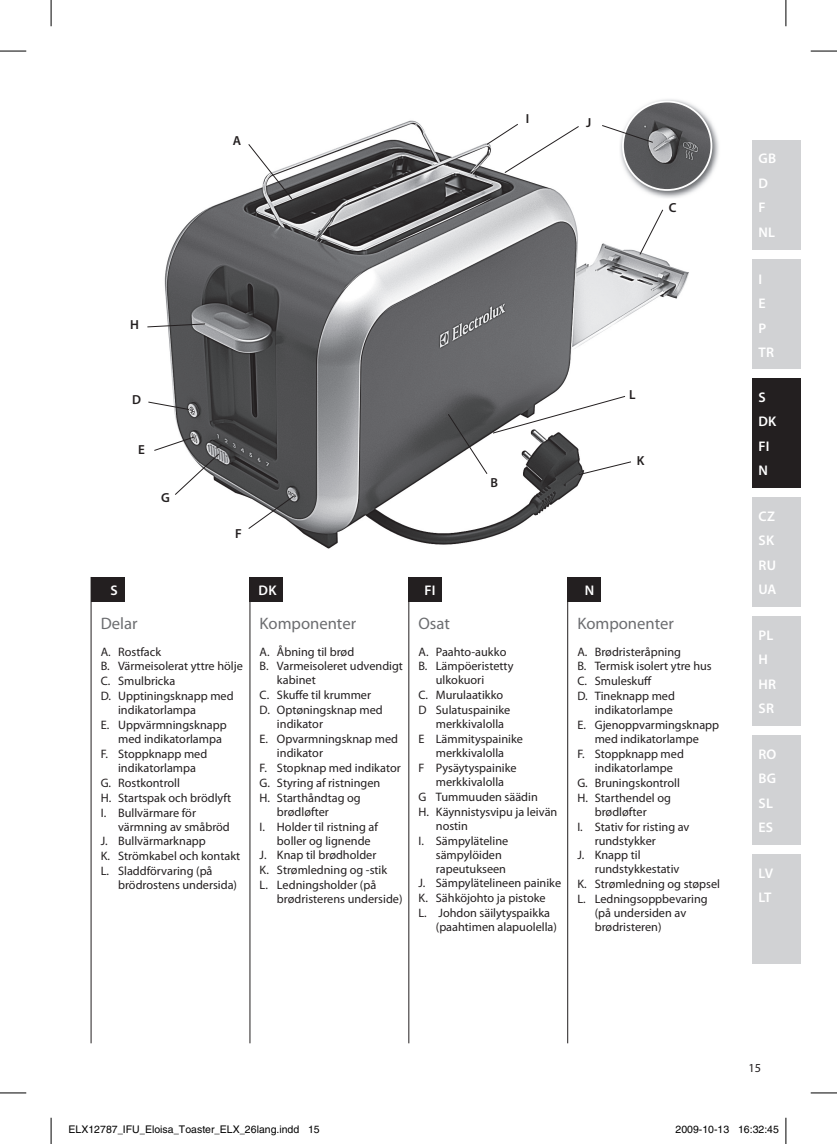
<style>
.page{position:relative;width:837px;height:1144px;background:#fff}
.page>*{position:absolute;margin:0;border:0;box-sizing:border-box;transform-origin:0 0}
.t1{font:16.62px "Myriad Pro";color:#6c6d70}
.t2{font:600 14px/24.5px "Myriad Pro";letter-spacing:.02em;color:#fff}
.t3{font:600 13.12px "Myriad Pro";color:#231f20}
.t4{font:12.25px "Myriad Pro";color:#231f20}
.t5{font:10.5px "Helvetica";color:#000}
</style>
<div class="page">
<div style="left:752px;top:140px;width:48px;height:109px;background:#d1d2d4"></div>
<div style="left:752px;top:259px;width:48px;height:110px;background:#d1d2d4"></div>
<div style="left:752px;top:378px;width:48px;height:110px;background:#231f20"></div>
<div style="left:752px;top:498px;width:48px;height:109px;background:#d1d2d4"></div>
<div style="left:752px;top:617px;width:48px;height:109px;background:#d1d2d4"></div>
<div style="left:752px;top:736px;width:48px;height:109px;background:#d1d2d4"></div>
<div style="left:752px;top:855px;width:48px;height:109px;background:#d1d2d4"></div>
<hr style="left:408px;top:577px;width:1px;height:466px;background:#231f20">
<hr style="left:249px;top:577px;width:1px;height:466px;background:#231f20">
<hr style="left:91px;top:577px;width:1px;height:466px;background:#231f20">
<hr style="left:567px;top:577px;width:1px;height:466px;background:#231f20">
<img style="left:164px;top:120px;width:525px;height:429px">
<svg style="left:247px;top:143px;width:46px;height:57px"></svg>
<svg style="left:638px;top:209px;width:25px;height:47px"></svg>
<svg style="left:148px;top:401px;width:42px;height:9px"></svg>
<svg style="left:247px;top:495px;width:47px;height:35px"></svg>
<svg style="left:154px;top:436px;width:66px;height:60px"></svg>
<svg style="left:147px;top:323px;width:59px;height:5px"></svg>
<img style="left:657px;top:99px;width:62px;height:76px">
<img style="left:619px;top:101px;width:92px;height:98px">
<img style="left:622px;top:102px;width:89px;height:88px;border-radius:44px">
<div style="left:622px;top:101px;width:90px;height:90px;border:2px solid #fff;border-radius:50%"></div>
<svg style="left:601px;top:124px;width:52px;height:19px"></svg>
<svg style="left:447px;top:395px;width:185px;height:81px"></svg>
<svg style="left:485px;top:123px;width:94px;height:51px"></svg>
<div style="left:91px;top:577px;width:33px;height:25px;background:#231f20"></div>
<div style="left:249px;top:577px;width:34px;height:25px;background:#231f20"></div>
<div style="left:408px;top:577px;width:34px;height:25px;background:#231f20"></div>
<div style="left:567px;top:577px;width:33px;height:25px;background:#231f20"></div>
<svg style="left:0;top:51px;width:26px;height:1px"></svg>
<svg style="left:810px;top:51px;width:26px;height:1px"></svg>
<svg style="left:0;top:1092px;width:26px;height:1px"></svg>
<svg style="left:810px;top:1092px;width:26px;height:1px"></svg>
<svg style="left:51px;top:0;width:1px;height:26px"></svg>
<svg style="left:51px;top:1118px;width:1px;height:26px"></svg>
<svg style="left:785px;top:0;width:1px;height:26px"></svg>
<svg style="left:785px;top:1118px;width:1px;height:26px"></svg>
<p class="t3" style="left:233px;top:132px;width:10px">A</p>
<p class="t3" style="left:130px;top:316px;width:10px">H</p>
<p class="t3" style="left:132px;top:391px;width:10px">D</p>
<p class="t3" style="left:138px;top:442px;width:8px">E</p>
<p class="t3" style="left:161px;top:490px;width:10px">G</p>
<p class="t2" style="left:110px;top:577px;width:9px">S</p>
<p class="t3" style="left:235px;top:525px;width:8px">F</p>
<p class="t2" style="left:258px;top:577px;width:19px">DK</p>
<p class="t3" style="left:525px;top:111px;width:5px">I</p>
<p class="t3" style="left:586px;top:115px;width:7px">J</p>
<p class="t3" style="left:668px;top:199px;width:9px">C</p>
<p class="t2" style="left:424px;top:577px;width:13px">FI</p>
<p class="t3" style="left:490px;top:474px;width:9px">B</p>
<p class="t3" style="left:628px;top:386px;width:8px">L</p>
<p class="t3" style="left:636px;top:452px;width:9px">K</p>
<p class="t2" style="left:584px;top:577px;width:11px">N</p>
<h1 class="t1" style="left:101px;top:613px;width:38px">Delar</h1>
<h1 class="t1" style="left:259px;top:613px;width:98px">Komponenter</h1>
<h1 class="t1" style="left:418px;top:613px;width:33px">Osat</h1>
<h1 class="t1" style="left:577px;top:613px;width:98px">Komponenter</h1>
<p class="t4" style="left:101px;top:644px;width:62px">A. Rostfack</p>
<p class="t4" style="left:101px;top:659px;width:144px">B. Värmeisolerat yttre hölje</p>
<p class="t4" style="left:101px;top:674px;width:76px">C. Smulbricka</p>
<p class="t4" style="left:101px;top:688px;width:134px">D. Upptiningsknapp med</p>
<p class="t4" style="left:118px;top:702px;width:79px">indikatorlampa</p>
<p class="t4" style="left:101px;top:717px;width:127px">E. Uppvärmningsknapp</p>
<p class="t4" style="left:118px;top:731px;width:105px">med indikatorlampa</p>
<p class="t4" style="left:101px;top:746px;width:108px">F. Stoppknapp med</p>
<p class="t4" style="left:118px;top:760px;width:79px">indikatorlampa</p>
<p class="t4" style="left:101px;top:775px;width:81px">G. Rostkontroll</p>
<p class="t4" style="left:101px;top:790px;width:132px">H. Startspak och brödlyft</p>
<p class="t4" style="left:101px;top:805px;width:97px">I. Bullvärmare för</p>
<p class="t4" style="left:118px;top:819px;width:113px">värmning av småbröd</p>
<p class="t4" style="left:101px;top:834px;width:107px">J. Bullvärmarknapp</p>
<p class="t4" style="left:101px;top:849px;width:141px">K. Strömkabel och kontakt</p>
<p class="t4" style="left:101px;top:863px;width:113px">L. Sladdförvaring (på</p>
<p class="t4" style="left:118px;top:877px;width:120px">brödrostens undersida)</p>
<p class="t4" style="left:259px;top:644px;width:96px">A. Åbning til brød</p>
<p class="t4" style="left:259px;top:659px;width:145px">B. Varmeisoleret udvendigt</p>
<p class="t4" style="left:277px;top:673px;width:40px">kabinet</p>
<p class="t4" style="left:259px;top:688px;width:113px">C. Skuffe til krummer</p>
<p class="t4" style="left:259px;top:702px;width:125px">D. Optøningsknap med</p>
<p class="t4" style="left:277px;top:716px;width:47px">indikator</p>
<p class="t4" style="left:259px;top:731px;width:140px">E. Opvarmningsknap med</p>
<p class="t4" style="left:277px;top:745px;width:47px">indikator</p>
<p class="t4" style="left:259px;top:760px;width:143px">F. Stopknap med indikator</p>
<p class="t4" style="left:259px;top:775px;width:122px">G. Styring af ristningen</p>
<p class="t4" style="left:259px;top:790px;width:103px">H. Starthåndtag og</p>
<p class="t4" style="left:277px;top:804px;width:53px">brødløfter</p>
<p class="t4" style="left:259px;top:819px;width:120px">I. Holder til ristning af</p>
<p class="t4" style="left:277px;top:833px;width:95px">boller og lignende</p>
<p class="t4" style="left:259px;top:848px;width:118px">J. Knap til brødholder</p>
<p class="t4" style="left:259px;top:863px;width:129px">K. Strømledning og -stik</p>
<p class="t4" style="left:259px;top:877px;width:118px">L. Ledningsholder (på</p>
<p class="t4" style="left:277px;top:891px;width:127px">brødristerens underside)</p>
<p class="t4" style="left:418px;top:644px;width:89px">A. Paahto-aukko</p>
<p class="t4" style="left:418px;top:659px;width:96px">B. Lämpöeristetty</p>
<p class="t4" style="left:435px;top:673px;width:50px">ulkokuori</p>
<p class="t4" style="left:418px;top:688px;width:86px">C. Murulaatikko</p>
<p class="t4" style="left:418px;top:702px;width:93px">D Sulatuspainike</p>
<p class="t4" style="left:435px;top:716px;width:70px">merkkivalolla</p>
<p class="t4" style="left:418px;top:731px;width:106px">E Lämmityspainike</p>
<p class="t4" style="left:435px;top:745px;width:70px">merkkivalolla</p>
<p class="t4" style="left:418px;top:760px;width:100px">F Pysäytyspainike</p>
<p class="t4" style="left:435px;top:774px;width:70px">merkkivalolla</p>
<p class="t4" style="left:418px;top:789px;width:121px">G Tummuuden säädin</p>
<p class="t4" style="left:418px;top:804px;width:140px">H. Käynnistysvipu ja leivän</p>
<p class="t4" style="left:435px;top:818px;width:34px">nostin</p>
<p class="t4" style="left:418px;top:833px;width:91px">I. Sämpyläteline</p>
<p class="t4" style="left:435px;top:847px;width:67px">sämpylöiden</p>
<p class="t4" style="left:435px;top:861px;width:72px">rapeutukseen</p>
<p class="t4" style="left:418px;top:876px;width:144px">J. Sämpylätelineen painike</p>
<p class="t4" style="left:418px;top:891px;width:129px">K. Sähköjohto ja pistoke</p>
<p class="t4" style="left:418px;top:905px;width:133px">L. Johdon säilytyspaikka</p>
<p class="t4" style="left:435px;top:919px;width:123px">(paahtimen alapuolella)</p>
<p class="t4" style="left:577px;top:644px;width:105px">A. Brødristeråpning</p>
<p class="t4" style="left:577px;top:659px;width:136px">B. Termisk isolert ytre hus</p>
<p class="t4" style="left:577px;top:674px;width:76px">C. Smuleskuff</p>
<p class="t4" style="left:577px;top:688px;width:99px">D. Tineknapp med</p>
<p class="t4" style="left:594px;top:702px;width:80px">indikatorlampe</p>
<p class="t4" style="left:577px;top:717px;width:143px">E. Gjenoppvarmingsknapp</p>
<p class="t4" style="left:594px;top:731px;width:106px">med indikatorlampe</p>
<p class="t4" style="left:577px;top:746px;width:108px">F. Stoppknapp med</p>
<p class="t4" style="left:594px;top:760px;width:80px">indikatorlampe</p>
<p class="t4" style="left:577px;top:775px;width:104px">G. Bruningskontroll</p>
<p class="t4" style="left:577px;top:790px;width:95px">H. Starthendel og</p>
<p class="t4" style="left:594px;top:804px;width:53px">brødløfter</p>
<p class="t4" style="left:577px;top:819px;width:114px">I. Stativ for risting av</p>
<p class="t4" style="left:594px;top:833px;width:63px">rundstykker</p>
<p class="t4" style="left:577px;top:848px;width:65px">J. Knapp til</p>
<p class="t4" style="left:594px;top:862px;width:86px">rundstykkestativ</p>
<p class="t4" style="left:577px;top:877px;width:144px">K. Strømledning og støpsel</p>
<p class="t4" style="left:577px;top:891px;width:132px">L. Ledningsoppbevaring</p>
<p class="t4" style="left:594px;top:905px;width:93px">(på undersiden av</p>
<p class="t4" style="left:594px;top:919px;width:68px">brødristeren)</p>
<p class="t2" style="left:758px;top:146px;width:19px">GB<br>D<br>F<br>NL</p>
<p class="t2" style="left:758px;top:266px;width:17px">I<br>E<br>P<br>TR</p>
<p class="t2" style="left:758px;top:384px;width:19px">S<br>DK<br>FI<br>N</p>
<p class="t2" style="left:758px;top:503px;width:20px">CZ<br>SK<br>RU<br>UA</p>
<p class="t2" style="left:758px;top:622px;width:19px">PL<br>H<br>HR<br>SR</p>
<p class="t2" style="left:758px;top:741px;width:19px">RO<br>BG<br>SL<br>ES</p>
<p class="t2" style="left:758px;top:860px;width:16px">LV<br>LT</p>
<p class="t4" style="left:748px;top:1061px;width:14px">15</p>
<p class="t5" style="left:69px;top:1124px;width:252px">ELX12787_IFU_Eloisa_Toaster_ELX_26lang.indd 15</p>
<p class="t5" style="left:675px;top:1124px;width:105px">2009-10-13 16:32:45</p>
</div>
